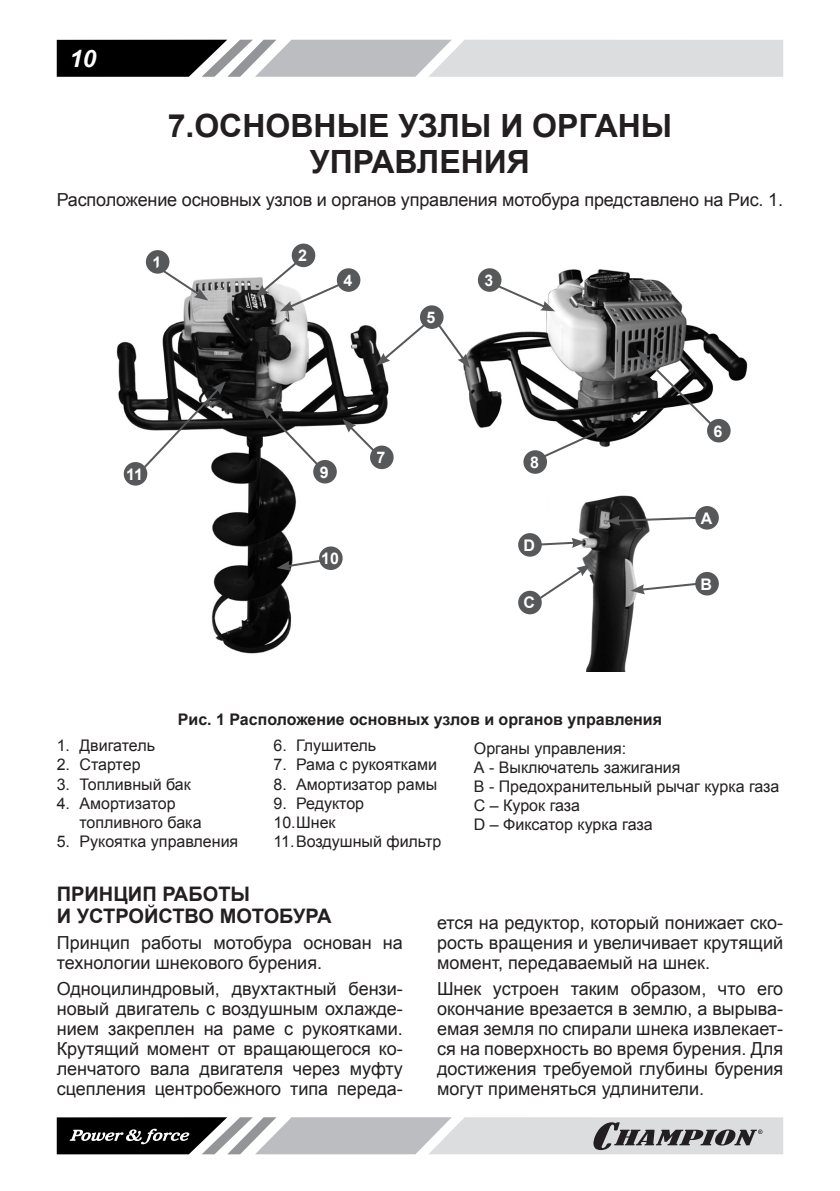
<style>
.page{position:relative;width:840px;height:1191px;background:#fff}
.page>*{position:absolute;margin:0;border:0;box-sizing:border-box;transform-origin:0 0}
.Заголовок_1{font:700 32px/36px "Arial";color:#231f20;text-align:center}
.t1{font:italic 700 24px "Arial";color:#fff}
.Заголовок2{font:700 20px/22px "Arial";color:#231f20}
.Текст_основной{font:18px/20px "Arial";color:#231f20;text-align:justify}
.РИСУНОК_список{font:16px/19.2px "Arial";color:#231f20}
.РИСУНОК{font:700 16px "Arial";color:#231f20}
.Заголовок_1-2{font:700 16px "Arial";color:#fff}
</style>
<div class="page">
<svg style="left:57px;top:40px;width:725px;height:37px;background:#a7a8a9"></svg>
<svg style="left:57px;top:1117px;width:725px;height:37px;background:#a1a1a3"></svg>
<img style="left:463px;top:268px;width:285px;height:195px">
<img style="left:116px;top:255px;width:307px;height:399px">
<img style="left:579px;top:495px;width:71px;height:176px">
<svg style="left:605px;top:515px;width:89px;height:11px"></svg>
<svg style="left:630px;top:581px;width:64px;height:13px"></svg>
<svg style="left:535px;top:564px;width:55px;height:38px"></svg>
<svg style="left:539px;top:538px;width:46px;height:10px"></svg>
<div style="left:694px;top:506px;width:24px;height:23px;background:#57585a;border-radius:50%"></div>
<div style="left:694px;top:572px;width:24px;height:23px;background:#57585a;border-radius:50%"></div>
<div style="left:518px;top:591px;width:23px;height:23px;background:#57585a;border-radius:50%"></div>
<div style="left:518px;top:533px;width:23px;height:23px;background:#57585a;border-radius:50%"></div>
<div style="left:420px;top:305px;width:23px;height:24px;background:#57585a;border-radius:50%"></div>
<svg style="left:376px;top:320px;width:93px;height:48px"></svg>
<div style="left:477px;top:268px;width:24px;height:24px;background:#57585a;border-radius:50%"></div>
<div style="left:336px;top:268px;width:24px;height:24px;background:#57585a;border-radius:50%"></div>
<div style="left:146px;top:250px;width:23px;height:24px;background:#57585a;border-radius:50%"></div>
<div style="left:291px;top:243px;width:24px;height:24px;background:#57585a;border-radius:50%"></div>
<div style="left:706px;top:419px;width:24px;height:23px;background:#57585a;border-radius:50%"></div>
<div style="left:370px;top:445px;width:23px;height:24px;background:#57585a;border-radius:50%"></div>
<div style="left:523px;top:450px;width:23px;height:24px;background:#57585a;border-radius:50%"></div>
<div style="left:124px;top:462px;width:23px;height:23px;background:#57585a;border-radius:50%"></div>
<div style="left:313px;top:460px;width:23px;height:23px;background:#57585a;border-radius:50%"></div>
<div style="left:319px;top:546px;width:23px;height:24px;background:#57585a;border-radius:50%"></div>
<svg style="left:155px;top:264px;width:53px;height:36px"></svg>
<svg style="left:255px;top:259px;width:90px;height:52px"></svg>
<svg style="left:489px;top:281px;width:65px;height:30px"></svg>
<svg style="left:541px;top:427px;width:66px;height:32px"></svg>
<svg style="left:636px;top:350px;width:78px;height:78px"></svg>
<svg style="left:342px;top:419px;width:37px;height:37px"></svg>
<svg style="left:140px;top:381px;width:86px;height:90px"></svg>
<svg style="left:261px;top:405px;width:61px;height:64px"></svg>
<svg style="left:276px;top:558px;width:46px;height:13px"></svg>
<h2 class="t1" style="left:70px;top:42px;width:28px">10</h2>
<p class="Заголовок_1" style="left:167px;top:108px;width:506px">7.ОСНОВНЫЕ УЗЛЫ И ОРГАНЫ<br>УПРАВЛЕНИЯ</p>
<p class="Текст_основной" style="left:57px;top:190px;width:727px">Расположение основных узлов и органов управления мотобура представлено на Рис. 1.</p>
<p class="Заголовок_1-2" style="left:152px;top:251px;width:10px">1</p>
<p class="Заголовок_1-2" style="left:298px;top:245px;width:10px">2</p>
<p class="Заголовок_1-2" style="left:343px;top:270px;width:10px">4</p>
<p class="Заголовок_1-2" style="left:484px;top:270px;width:10px">3</p>
<p class="Заголовок_1-2" style="left:426px;top:307px;width:10px">5</p>
<p class="Заголовок_1-2" style="left:126px;top:463px;width:18px">11</p>
<p class="Заголовок_1-2" style="left:319px;top:461px;width:10px">9</p>
<p class="Заголовок_1-2" style="left:376px;top:447px;width:10px">7</p>
<p class="Заголовок_1-2" style="left:529px;top:451px;width:10px">8</p>
<p class="Заголовок_1-2" style="left:321px;top:548px;width:19px">10</p>
<p class="Заголовок_1-2" style="left:523px;top:534px;width:13px">D</p>
<p class="Заголовок_1-2" style="left:523px;top:592px;width:13px">C</p>
<p class="Заголовок_1-2" style="left:713px;top:420px;width:10px">6</p>
<p class="Заголовок_1-2" style="left:700px;top:507px;width:13px">A</p>
<p class="Заголовок_1-2" style="left:700px;top:573px;width:13px">B</p>
<p class="РИСУНОК" style="left:178px;top:708px;width:485px">Рис. 1 Расположение основных узлов и органов управления</p>
<p class="РИСУНОК_список" style="left:57px;top:736px;width:100px">1. Двигатель</p>
<p class="РИСУНОК_список" style="left:57px;top:755px;width:85px">2. Стартер</p>
<p class="РИСУНОК_список" style="left:57px;top:774px;width:135px">3. Топливный бак</p>
<p class="РИСУНОК_список" style="left:79px;top:793px;width:123px;text-indent:-23px">4. Амортизатор топливного бака</p>
<p class="РИСУНОК_список" style="left:57px;top:832px;width:183px">5. Рукоятка управления</p>
<p class="РИСУНОК_список" style="left:273px;top:736px;width:104px">6. Глушитель</p>
<p class="РИСУНОК_список" style="left:273px;top:755px;width:165px">7. Рама с рукоятками</p>
<p class="РИСУНОК_список" style="left:273px;top:774px;width:165px">8. Амортизатор рамы</p>
<p class="РИСУНОК_список" style="left:273px;top:793px;width:92px">9. Редуктор</p>
<p class="РИСУНОК_список" style="left:273px;top:813px;width:64px">10.Шнек</p>
<p class="РИСУНОК_список" style="left:273px;top:832px;width:169px">11.Воздушный фильтр</p>
<p class="РИСУНОК_список" style="left:473px;top:738px;width:154px">Органы управления:</p>
<p class="РИСУНОК_список" style="left:473px;top:757px;width:208px">А - Выключатель зажигания</p>
<p class="РИСУНОК_список" style="left:473px;top:777px;width:307px">В - Предохранительный рычаг курка газа</p>
<p class="РИСУНОК_список" style="left:473px;top:796px;width:108px">С – Курок газа</p>
<p class="РИСУНОК_список" style="left:473px;top:815px;width:180px">D – Фиксатор курка газа</p>
<p class="Заголовок2" style="left:57px;top:883px;width:276px">ПРИНЦИП РАБОТЫ<br>И УСТРОЙСТВО МОТОБУРА</p>
<p class="Текст_основной" style="left:57px;top:932px;width:347px">Принцип работы мотобура основан на технологии шнекового бурения.</p>
<p class="Текст_основной" style="left:57px;top:978px;width:347px">Одноцилиндровый, двухтактный бензи&shy;новый двигатель с воздушным охлажде&shy;нием закреплен на раме с рукоятками.<br>Крутящий момент от вращающегося ко&shy;ленчатого вала двигателя через муфту сцепления центробежного типа переда-</p>
<p class="Текст_основной" style="left:437px;top:912px;width:347px">ется на редуктор, который понижает ско&shy;рость вращения и увеличивает крутящий момент, передаваемый на шнек.</p>
<p class="Текст_основной" style="left:437px;top:978px;width:347px">Шнек устроен таким образом, что его окончание врезается в землю, а вырыва&shy;емая земля по спирали шнека извлекает&shy;ся на поверхность во время бурения. Для достижения требуемой глубины бурения могут применяться удлинители.</p>
</div>
